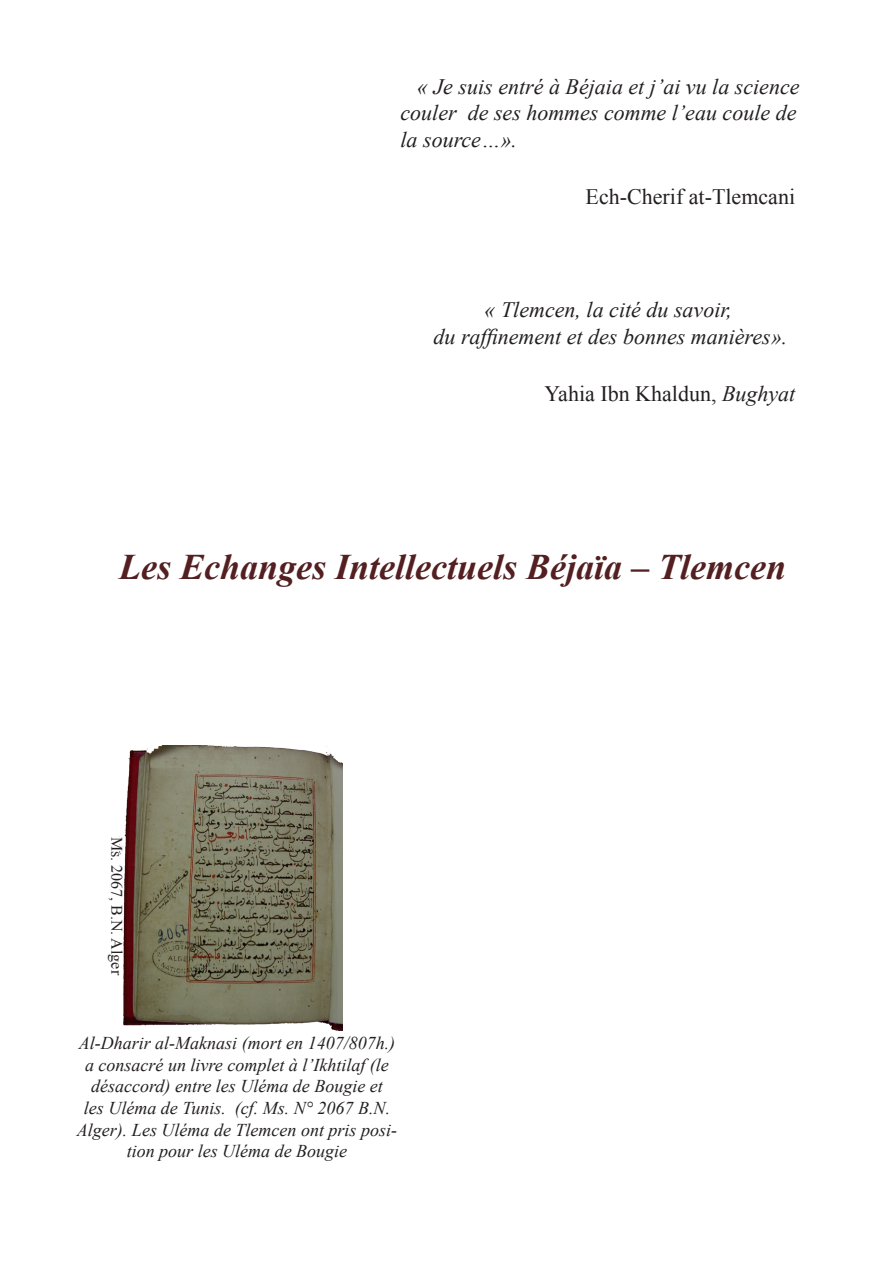
<style>
.page{position:relative;width:879px;height:1276px;background:#fff}
.page>*{position:absolute;margin:0;border:0;box-sizing:border-box;transform-origin:0 0}
.t1{font:italic 700 36px "Times New Roman";color:#531f20}
.t2{font:italic 22px/26.4px "Times New Roman";color:#231f20}
.t3{font:22px "Times New Roman";color:#231f20}
.t4{font:italic 18px/21.6px "Times New Roman";color:#231f20;text-align:center}
.t5{font:16px "Times New Roman";color:#231f20}
.s1{font-style:italic}
</style>
<div class="page">
<img style="left:119px;top:746px;width:224px;height:285px">
<p class="t2" style="left:400px;top:73px;width:400px;text-indent:16px">« Je suis entré à Béjaia et j’ai vu la science couler de ses hommes comme l’eau coule de la source…».</p>
<p class="t3" style="left:585px;top:182px;width:211px">Ech-Cherif at-Tlemcani</p>
<p class="t2" style="left:433px;top:296px;width:355px;text-align:center">« Tlemcen, la cité du savoir,<br>du raffinement et des bonnes manières».</p>
<p class="t3" style="left:544px;top:379px;width:252px">Yahia Ibn Khaldun, <span class="s1">Bughyat</span></p>
<h1 class="t1" style="left:119px;top:542px;width:669px">Les Echanges Intellectuels Béjaïa – Tlemcen</h1>
<p class="t5" style="left:128px;top:836px;width:140px;rotate:90deg">Ms. 2067, B.N. Alger</p>
<p class="t4" style="left:77px;top:1032px;width:321px">Al-Dharir al-Maknasi (mort en 1407/807h.) a consacré un livre complet à l’Ikhtilaf (le désaccord) entre les Uléma de Bougie et<br>les Uléma de Tunis. (cf. Ms. N° 2067 B.N.<br>Alger). Les Uléma de Tlemcen ont pris posi&shy;tion pour les Uléma de Bougie</p>
</div>
